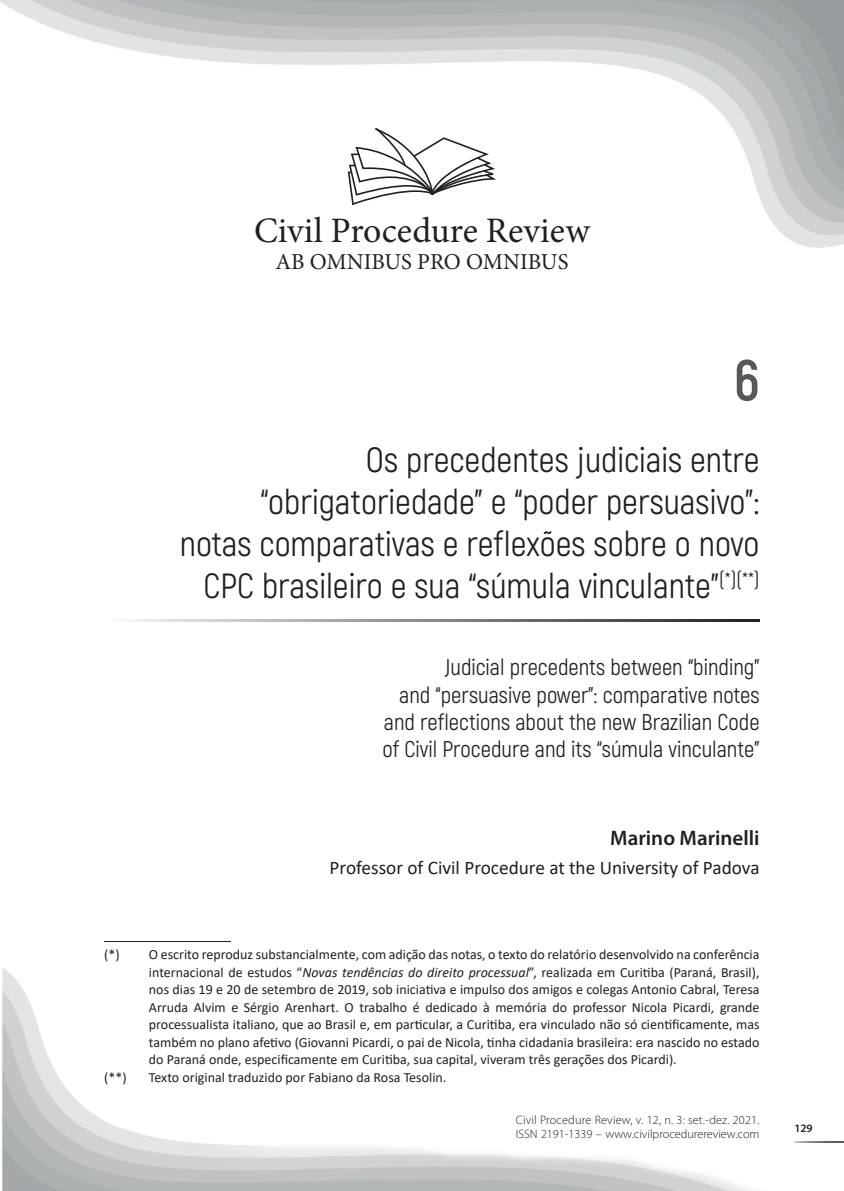
<style>
.page{position:relative;width:844px;height:1191px;background:#fff}
.page>*{position:absolute;margin:0;border:0;box-sizing:border-box;transform-origin:0 0}
.t1{font:700 57.75px "Akrobat";color:#57585a}
.t2{font:35.88px "Minion Pro";color:#231f20}
.t3{font:35px/42px "Akrobat";color:#231f20;text-align:right}
.t4{font:22.75px/27.3px "Akrobat";color:#231f20;text-align:right}
.t5{font:22.75px "Minion Pro";color:#231f20}
.t6{font:600 21px "Myriad Pro";color:#231f20}
.t7{font:19.25px "Calibri";color:#231f20}
.t8{font:14px/17.5px "Calibri";color:#231f20;text-align:justify}
.t9{font:300 12.25px/14.7px "Myriad Pro";color:#231f20}
.t10{font:600 11.38px "Myriad Pro";color:#231f20}
.s1{font-style:italic}
</style>
<div class="page">
<img style="left:0;top:0;width:843px;height:1191px">
<svg style="left:794px;top:1141px;width:49px;height:1px"></svg>
<div style="left:232px;top:109px;width:379px;height:187px;background:#fff"></div>
<svg style="left:347px;top:128px;width:149px;height:77px"></svg>
<svg style="left:104px;top:620px;width:655px;height:1px"></svg>
<hr style="left:104px;top:941px;width:126px;height:1px;background:#231f20">
<h2 class="t2" style="left:254px;top:207px;width:337px">Civil Procedure Review</h2>
<h3 class="t5" style="left:275px;top:247px;width:294px">AB OMNIBUS PRO OMNIBUS</h3>
<h1 class="t1" style="left:733px;top:344px;width:27px">6</h1>
<h3 class="t3" style="left:180px;top:439px;width:581px">Os precedentes judiciais entre “obrigatoriedade” e “poder persuasivo”:<br>notas comparativas e reflexões sobre o novo CPC brasileiro e sua “súmula vinculante”<sup>(*)(**)</sup></h3>
<h3 class="t4" style="left:382px;top:653px;width:378px">Judicial precedents between “binding”<br>and “persuasive power”: comparative notes and reflections about the new Brazilian Code of Civil Procedure and its “súmula vinculante”</h3>
<h3 class="t6" style="left:610px;top:825px;width:151px">Marino Marinelli</h3>
<h3 class="t7" style="left:329px;top:853px;width:431px">Professor of Civil Procedure at the University of Padova</h3>
<p class="t8" style="left:104px;top:945px;width:17px">(*)</p>
<p class="t8" style="left:149px;top:945px;width:612px">O escrito reproduz substancialmente, com adição das notas, o texto do relatório desenvolvido na conferência internacional de estudos “<span class="s1">Novas tendências do direito processual</span>”, realizada em Curitiba (Paraná, Brasil), nos dias 19 e 20 de setembro de 2019, sob iniciativa e impulso dos amigos e colegas Antonio Cabral, Teresa Arruda Alvim e Sérgio Arenhart. O trabalho é dedicado à memória do professor Nicola Picardi, grande processualista italiano, que ao Brasil e, em particular, a Curitiba, era vinculado não só cientificamente, mas também no plano afetivo (Giovanni Picardi, o pai de Nicola, tinha cidadania brasileira: era nascido no estado do Paraná onde, especificamente em Curitiba, sua capital, viveram três gerações dos Picardi).</p>
<p class="t8" style="left:104px;top:1068px;width:24px">(**)</p>
<p class="t8" style="left:149px;top:1068px;width:299px">Texto original traduzido por Fabiano da Rosa Tesolin.</p>
<p class="t9" style="left:515px;top:1112px;width:245px">Civil Procedure Review, v. 12, n. 3: set.-dez. 2021.<br>ISSN 2191-1339 – www.civilprocedurereview.com</p>
<p class="t10" style="left:794px;top:1121px;width:20px">129</p>
</div>
